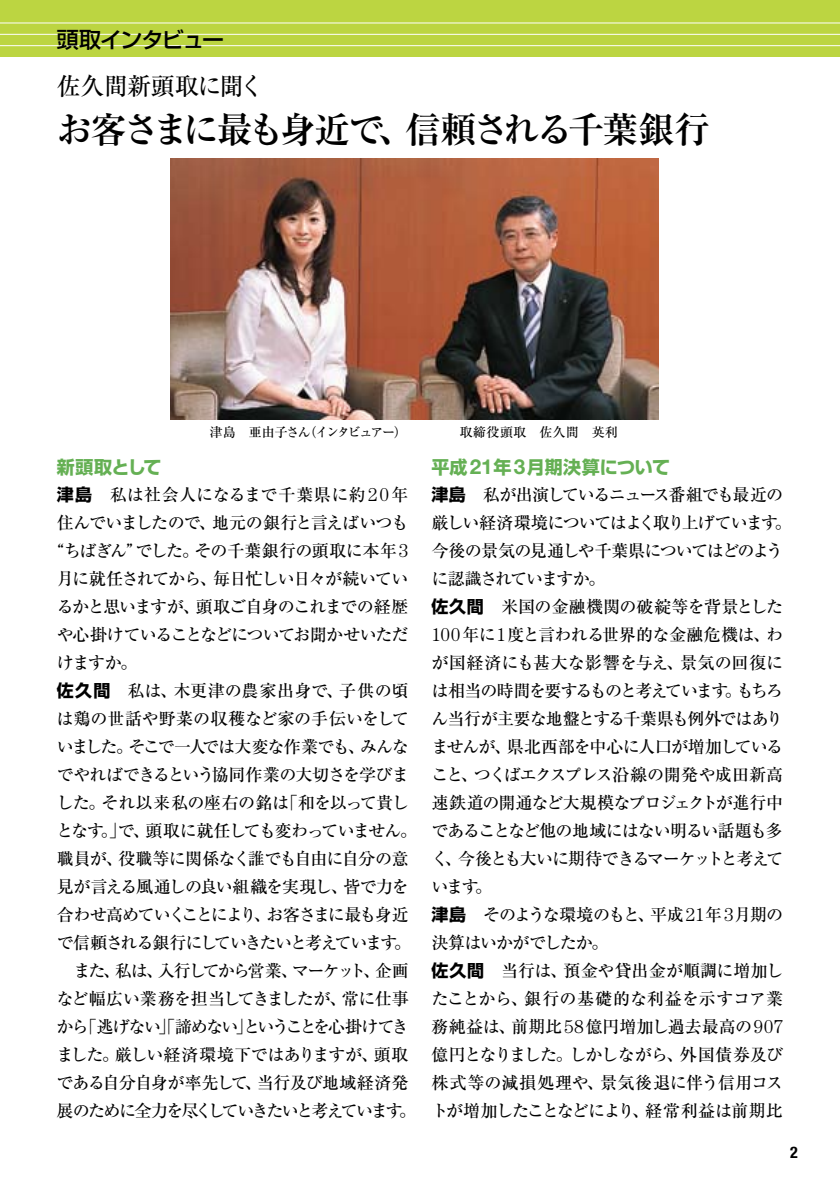
<style>
.page{position:relative;width:840px;height:1191px;background:#fff}
.page>*{position:absolute;margin:0;border:0;box-sizing:border-box;transform-origin:0 0}
.t1{font:700 36px "Ryumin";letter-spacing:-.065em;color:#000}
.t2{font:500 24px "Ryumin";letter-spacing:-.025em;color:#000}
.t3{font:500 22px "Shin Go";letter-spacing:-.065em;color:#000}
.t4{font:700 18px "Shin Go";letter-spacing:-.015em;color:#65b054}
.t5{font:500 17px/28px "Ryumin";letter-spacing:-.05em;color:#000}
.t6{font:500 17px "Ryumin";letter-spacing:-.11em;color:#000}
.t7{font:500 17px "Ryumin";letter-spacing:-.095em;color:#000}
.t8{font:500 17px "Ryumin";letter-spacing:-.1em;color:#000}
.t9{font:500 17px "Ryumin";letter-spacing:-.08em;color:#000}
.t10{font:500 17px "Ryumin";letter-spacing:-.07em;color:#000}
.t11{font:500 17px "Ryumin";letter-spacing:-.03em;color:#000}
.t12{font:500 17px "Ryumin";letter-spacing:-.005em;color:#000}
.t13{font:500 17px "Ryumin";letter-spacing:.015em;color:#000}
.t14{font:500 17px "Ryumin";color:#000}
.t15{font:700 condensed 16px "Helvetica Neue";color:#000}
.t16{font:500 13px "Ryumin";letter-spacing:-.11em;color:#000}
.t17{font:500 13px "Ryumin";letter-spacing:.015em;color:#000}
.s1{font-family:"Shin Go";font-weight:700}
.s2{font-family:"Century";font-weight:300;font-size:18.8px}
.s3{font-family:"Helvetica Neue";font-size:20.6px}
</style>
<div class="page">
<div style="left:0;top:0;width:839px;height:57px;background:#bcd541"></div>
<hr style="left:0;top:34px;width:839px;height:1px;background:#fff">
<hr style="left:0;top:23px;width:839px;height:1px;background:#fff">
<hr style="left:0;top:45px;width:839px;height:1px;background:#fff">
<img style="left:170px;top:159px;width:488px;height:261px">
<p class="t3" style="left:57px;top:25px;width:169px">頭取インタビュー</p>
<h2 class="t2" style="left:57px;top:71px;width:208px">佐久間新頭取に聞く</h2>
<h1 class="t1" style="left:57px;top:107px;width:654px">お客さまに最も身近で、信頼される千葉銀行</h1>
<p class="t16" style="left:210px;top:424px;width:198px">津島 亜由子さん（インタビュアー）</p>
<p class="t17" style="left:459px;top:424px;width:160px">取締役頭取 佐久間 英利</p>
<p class="t4" style="left:57px;top:455px;width:106px">新頭取として</p>
<p class="t13" style="left:57px;top:484px;width:353px"><span class="s1">津島</span> 私は社会人になるまで千葉県に約<span class="s2">20</span>年</p>
<p class="t5" style="left:57px;top:508px;width:353px">住んでいましたので、地元の銀行と言えばいつも</p>
<p class="t5" style="left:48px;top:536px;width:361px">“ちばぎん”でした。その千葉銀行の頭取に本年<span class="s2">3</span></p>
<p class="t5" style="left:57px;top:564px;width:353px">月に就任されてから、毎日忙しい日々が続いてい</p>
<p class="t10" style="left:57px;top:596px;width:353px">るかと思いますが、頭取ご自身のこれまでの経歴</p>
<p class="t5" style="left:57px;top:620px;width:353px">や心掛けていることなどについてお聞かせいただ</p>
<p class="t5" style="left:57px;top:648px;width:82px">けますか。</p>
<p class="t14" style="left:57px;top:680px;width:353px"><span class="s1">佐久間</span> 私は、木更津の農家出身で、子供の頃</p>
<p class="t12" style="left:57px;top:708px;width:353px">は鶏の世話や野菜の収穫など家の手伝いをして</p>
<p class="t9" style="left:57px;top:736px;width:353px">いました。そこで一人では大変な作業でも、みんな</p>
<p class="t5" style="left:57px;top:760px;width:353px">でやればできるという協同作業の大切さを学びま</p>
<p class="t5" style="left:57px;top:788px;width:353px">した。それ以来私の座右の銘は「和を以って貴し</p>
<p class="t5" style="left:57px;top:816px;width:362px">となす。」で、頭取に就任しても変わっていません。</p>
<p class="t5" style="left:57px;top:844px;width:353px">職員が、役職等に関係なく誰でも自由に自分の意</p>
<p class="t5" style="left:57px;top:872px;width:353px">見が言える風通しの良い組織を実現し、皆で力を</p>
<p class="t7" style="left:57px;top:904px;width:353px">合わせ高めていくことにより、お客さまに最も身近</p>
<p class="t7" style="left:57px;top:932px;width:355px">で信頼される銀行にしていきたいと考えています。</p>
<p class="t6" style="left:73px;top:960px;width:336px">また、私は、入行してから営業、マーケット、企画</p>
<p class="t5" style="left:57px;top:984px;width:353px">など幅広い業務を担当してきましたが、常に仕事</p>
<p class="t8" style="left:57px;top:1016px;width:353px">から「逃げない「」諦めない」ということを心掛けてき</p>
<p class="t11" style="left:56px;top:1044px;width:353px">ました。厳しい経済環境下ではありますが、頭取</p>
<p class="t5" style="left:57px;top:1068px;width:353px">である自分自身が率先して、当行及び地域経済発</p>
<p class="t6" style="left:57px;top:1100px;width:361px">展のために全力を尽くしていきたいと考えています。</p>
<p class="t4" style="left:431px;top:455px;width:240px">平成<span class="s3">21</span>年<span class="s3">3</span>月期決算について</p>
<p class="t5" style="left:431px;top:480px;width:362px"><span class="s1">津島</span> 私が出演しているニュース番組でも最近の厳しい経済環境についてはよく取り上げています。今後の景気の見通しや千葉県についてはどのように認識されていますか。<br><span class="s1">佐久間</span> 米国の金融機関の破綻等を背景とした<br><span class="s2">100</span>年に<span class="s2">1</span>度と言われる世界的な金融危機は、わが国経済にも甚大な影響を与え、景気の回復には相当の時間を要するものと考えています。もちろん当行が主要な地盤とする千葉県も例外ではありませんが、県北西部を中心に人口が増加していること、つくばエクスプレス沿線の開発や成田新高速鉄道の開通など大規模なプロジェクトが進行中であることなど他の地域にはない明るい話題も多く、今後とも大いに期待できるマーケットと考えています。<br><span class="s1">津島</span> そのような環境のもと、平成<span class="s2">21</span>年<span class="s2">3</span>月期の決算はいかがでしたか。<br><span class="s1">佐久間</span> 当行は、預金や貸出金が順調に増加したことから、銀行の基礎的な利益を示すコア業務純益は、前期比<span class="s2">58</span>億円増加し過去最高の<span class="s2">907</span>億円となりました。しかしながら、外国債券及び株式等の減損処理や、景気後退に伴う信用コストが増加したことなどにより、経常利益は前期比</p>
<p class="t15" style="left:789px;top:1142px;width:9px">2</p>
</div>
